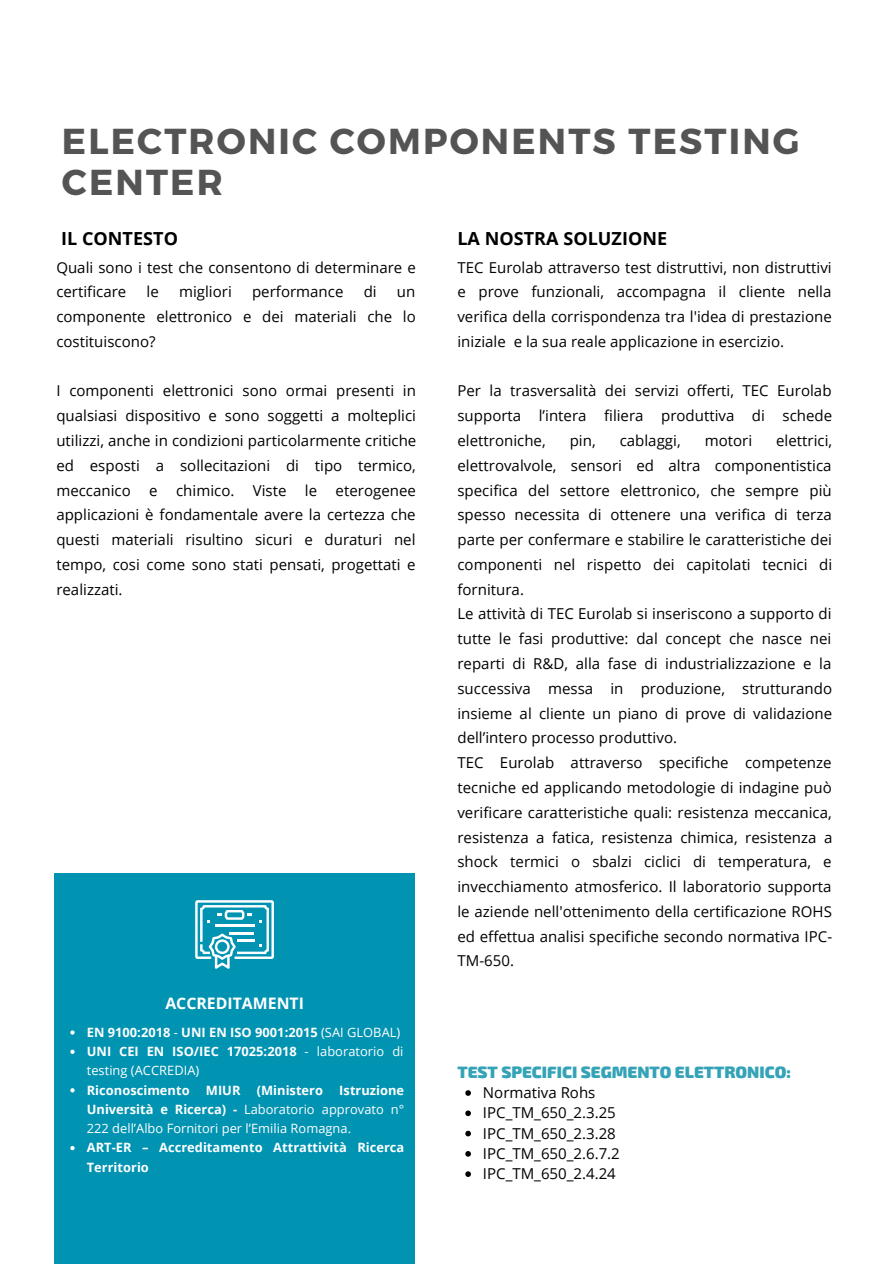
<style>
.page{position:relative;width:894px;height:1264px;background:#fff}
.page>*{position:absolute;margin:0;border:0;box-sizing:border-box;transform-origin:0 0}
.t1{font:700 36px/41.7px "Montserrat";letter-spacing:.06em;color:#545454}
.t2{font:700 18px "Open Sans";letter-spacing:.005em;color:#000}
.t3{font:900 16.5px "Exo 2";color:#35a3b7}
.t4{font:700 15.9px "Open Sans";color:#fff}
.t5{font:15px/24.8px "Open Sans";color:#000;text-align:justify}
.t6{font:12.9px/19.2px "Open Sans";color:#fff}
.t7{font:700 12.9px/19.2px "Open Sans";color:#fff}
.s1{font-weight:400}
.s2{font-weight:700}
</style>
<div class="page">
<div style="left:55px;top:873px;width:360px;height:390px;background:#0093b2"></div>
<svg style="left:70px;top:1030px;width:5px;height:4px"></svg>
<svg style="left:70px;top:1049px;width:5px;height:4px"></svg>
<svg style="left:70px;top:1088px;width:5px;height:4px"></svg>
<svg style="left:70px;top:1146px;width:5px;height:4px"></svg>
<svg style="left:195px;top:900px;width:79px;height:68px"></svg>
<svg style="left:465px;top:1090px;width:6px;height:5px"></svg>
<svg style="left:465px;top:1110px;width:6px;height:6px"></svg>
<svg style="left:465px;top:1130px;width:6px;height:6px"></svg>
<svg style="left:465px;top:1151px;width:6px;height:5px"></svg>
<svg style="left:465px;top:1171px;width:6px;height:5px"></svg>
<p class="t1" style="left:62px;top:118px;width:739px">ELECTRONIC COMPONENTS TESTING<br>CENTER</p>
<p class="t2" style="left:61px;top:226px;width:118px">IL CONTESTO</p>
<p class="t5" style="left:56px;top:254px;width:361px">Quali sono i test che consentono di determinare e certificare</p>
<p class="t2" style="left:457px;top:226px;width:211px">LA NOSTRA SOLUZIONE</p>
<p class="t5" style="left:457px;top:254px;width:376px">TEC Eurolab attraverso test distruttivi, non distruttivi e prove funzionali, accompagna il cliente nella verifica della corrispondenza tra l'idea di prestazione iniziale e la sua reale applicazione in esercizio.</p>
<p class="t5" style="left:457px;top:378px;width:376px">Per la trasversalità dei servizi offerti, TEC Eurolab supporta l’intera filiera produttiva di schede elettroniche,</p>
<p class="t5" style="left:146px;top:279px;width:14px">le</p>
<p class="t5" style="left:179px;top:279px;width:54px">migliori</p>
<p class="t5" style="left:252px;top:279px;width:93px">performance</p>
<p class="t5" style="left:363px;top:279px;width:15px">di</p>
<p class="t5" style="left:56px;top:279px;width:361px;text-indent:340px">un componente elettronico e dei materiali che lo costituiscono?</p>
<p class="t5" style="left:56px;top:378px;width:361px">I componenti elettronici sono ormai presenti in qualsiasi dispositivo e sono soggetti a molteplici utilizzi, anche in condizioni particolarmente critiche ed esposti a sollecitazioni di tipo termico, meccanico e chimico. Viste le eterogenee applicazioni è fondamentale avere la certezza che questi materiali risultino sicuri e duraturi nel tempo, cosi come sono stati pensati, progettati e realizzati.</p>
<p class="t5" style="left:457px;top:428px;width:376px;text-indent:318px">elettrici, elettrovalvole, sensori ed altra componentistica specifica del settore elettronico, che sempre più spesso necessita di ottenere una verifica di terza parte per confermare e stabilire le caratteristiche dei componenti nel rispetto dei capitolati tecnici di fornitura.</p>
<p class="t5" style="left:457px;top:601px;width:376px">Le attività di TEC Eurolab si inseriscono a supporto di tutte le fasi produttive: dal concept che nasce nei reparti di R&amp;D, alla fase di industrializzazione e la successiva messa in produzione, strutturando insieme al cliente un piano di prove di validazione dell’intero processo produttivo.</p>
<p class="t5" style="left:457px;top:750px;width:376px">TEC Eurolab attraverso specifiche competenze tecniche ed applicando metodologie di indagine può verificare caratteristiche quali: resistenza meccanica, resistenza a fatica, resistenza chimica, resistenza a shock termici o sbalzi ciclici di temperatura, e invecchiamento atmosferico. Il laboratorio supporta le aziende nell'ottenimento della certificazione ROHS ed effettua analisi specifiche secondo normativa IPC-TM-650.</p>
<p class="t5" style="left:569px;top:428px;width:27px">pin,</p>
<p class="t5" style="left:619px;top:428px;width:62px">cablaggi,</p>
<p class="t5" style="left:704px;top:428px;width:49px">motori</p>
<p class="t4" style="left:165px;top:991px;width:140px">ACCREDITAMENTI</p>
<p class="t7" style="left:87px;top:1022px;width:315px">EN 9100:2018 <span class="s1">-</span> UNI EN ISO 9001:2015 <span class="s1">(SAI GLOBAL)</span></p>
<p class="t6" style="left:87px;top:1041px;width:318px"><span class="s2">UNI CEI EN ISO/IEC 17025:2018</span> - laboratorio di testing (ACCREDIA)</p>
<p class="t7" style="left:87px;top:1079px;width:104px">Riconoscimento</p>
<p class="t7" style="left:206px;top:1079px;width:36px">MIUR</p>
<p class="t7" style="left:257px;top:1079px;width:68px">(Ministero</p>
<p class="t6" style="left:87px;top:1079px;width:319px;text-align:justify;text-indent:252px"><span class="s2">Istruzione Università e Ricerca) -</span> Laboratorio approvato n° 222 dell’Albo Fornitori per l’Emilia Romagna.</p>
<p class="t7" style="left:87px;top:1137px;width:319px">ART-ER – Accreditamento Attrattività Ricerca<br>Territorio</p>
<p class="t3" style="left:457px;top:1060px;width:335px">TEST SPECIFICI SEGMENTO ELETTRONICO:</p>
<p class="t5" style="left:483px;top:1079px;width:114px">Normativa Rohs</p>
<p class="t5" style="left:483px;top:1100px;width:134px">IPC_TM_650_2.3.25</p>
<p class="t5" style="left:483px;top:1120px;width:134px">IPC_TM_650_2.3.28</p>
<p class="t5" style="left:483px;top:1140px;width:138px">IPC_TM_650_2.6.7.2</p>
<p class="t5" style="left:483px;top:1160px;width:134px">IPC_TM_650_2.4.24</p>
</div>
